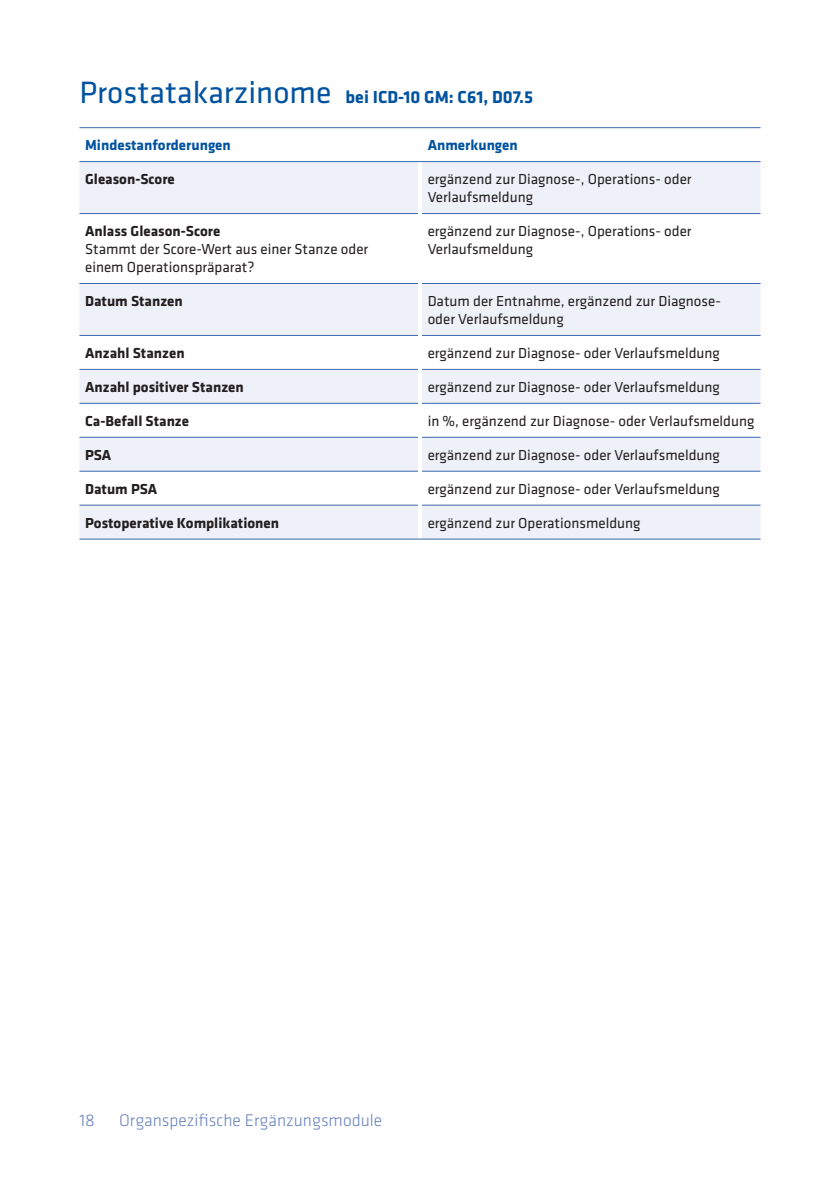
<style>
.page{position:relative;width:840px;height:1191px;background:#fff}
.page>*{position:absolute;margin:0;border:0;box-sizing:border-box;transform-origin:0 0}
.t1{font:700 18px "Klavika";color:#0153a0}
.t2{font:300 17.6px "Klavika";color:#6a82be}
.t3{font:15px/18px "Klavika";color:#231f20}
.t4{font:700 15px "Klavika";color:#231f20}
.t5{font:700 15px "Klavika";color:#0153a0}
.s1{font-weight:400;font-size:32px}
</style>
<div class="page">
<svg style="left:79px;top:162px;width:681px;height:377px;fill:#eef1f8"></svg>
<hr style="left:79px;top:213px;width:339px;height:1px;background:#3b69af">
<hr style="left:422px;top:213px;width:338px;height:1px;background:#3b69af">
<hr style="left:79px;top:283px;width:339px;height:1px;background:#3b69af">
<hr style="left:422px;top:283px;width:338px;height:1px;background:#3b69af">
<hr style="left:79px;top:335px;width:339px;height:1px;background:#3b69af">
<hr style="left:422px;top:335px;width:338px;height:1px;background:#3b69af">
<hr style="left:79px;top:369px;width:339px;height:1px;background:#3b69af">
<hr style="left:422px;top:369px;width:338px;height:1px;background:#3b69af">
<hr style="left:79px;top:403px;width:339px;height:1px;background:#3b69af">
<hr style="left:422px;top:403px;width:338px;height:1px;background:#3b69af">
<hr style="left:79px;top:437px;width:339px;height:1px;background:#3b69af">
<hr style="left:422px;top:437px;width:338px;height:1px;background:#3b69af">
<hr style="left:79px;top:471px;width:339px;height:1px;background:#3b69af">
<hr style="left:422px;top:471px;width:338px;height:1px;background:#3b69af">
<hr style="left:79px;top:505px;width:339px;height:1px;background:#3b69af">
<hr style="left:422px;top:505px;width:338px;height:1px;background:#3b69af">
<hr style="left:418px;top:162px;width:4px;height:51px;background:#fff">
<hr style="left:418px;top:213px;width:4px;height:70px;background:#fff">
<hr style="left:418px;top:283px;width:4px;height:52px;background:#fff">
<hr style="left:418px;top:335px;width:4px;height:34px;background:#fff">
<hr style="left:418px;top:369px;width:4px;height:34px;background:#fff">
<hr style="left:418px;top:403px;width:4px;height:34px;background:#fff">
<hr style="left:418px;top:437px;width:4px;height:34px;background:#fff">
<hr style="left:418px;top:471px;width:4px;height:34px;background:#fff">
<hr style="left:418px;top:505px;width:4px;height:34px;background:#fff">
<hr style="left:79px;top:127px;width:341px;height:1px;background:#3b69af">
<hr style="left:420px;top:127px;width:340px;height:1px;background:#3b69af">
<hr style="left:79px;top:161px;width:341px;height:1px;background:#3b69af">
<hr style="left:420px;top:161px;width:340px;height:1px;background:#3b69af">
<hr style="left:79px;top:539px;width:341px;height:1px;background:#3b69af">
<hr style="left:420px;top:539px;width:340px;height:1px;background:#3b69af">
<p class="t1" style="left:79px;top:84px;width:455px"><span class="s1">Prostatakarzinome</span> bei ICD-10 GM: C61, D07.5</p>
<p class="t5" style="left:85px;top:134px;width:147px">Mindestanforderungen</p>
<p class="t5" style="left:427px;top:134px;width:92px">Anmerkungen</p>
<p class="t4" style="left:85px;top:168px;width:91px">Gleason-Score</p>
<p class="t3" style="left:427px;top:170px;width:265px">ergänzend zur Diagnose-, Operations- oder<br>Verlaufsmeldung</p>
<p class="t4" style="left:85px;top:220px;width:137px">Anlass Gleason-Score</p>
<p class="t3" style="left:85px;top:240px;width:284px">Stammt der Score-Wert aus einer Stanze oder einem Operationspräparat?</p>
<p class="t3" style="left:427px;top:222px;width:265px">ergänzend zur Diagnose-, Operations- oder<br>Verlaufsmeldung</p>
<p class="t4" style="left:85px;top:290px;width:99px">Datum Stanzen</p>
<p class="t3" style="left:427px;top:292px;width:294px">Datum der Entnahme, ergänzend zur Diagnose&shy;oder Verlaufsmeldung</p>
<p class="t4" style="left:85px;top:342px;width:101px">Anzahl Stanzen</p>
<p class="t3" style="left:427px;top:343px;width:293px">ergänzend zur Diagnose- oder Verlaufsmeldung</p>
<p class="t4" style="left:85px;top:376px;width:160px">Anzahl positiver Stanzen</p>
<p class="t3" style="left:427px;top:377px;width:293px">ergänzend zur Diagnose- oder Verlaufsmeldung</p>
<p class="t4" style="left:85px;top:410px;width:105px">Ca-Befall Stanze</p>
<p class="t3" style="left:427px;top:411px;width:328px">in %, ergänzend zur Diagnose- oder Verlaufsmeldung</p>
<p class="t4" style="left:85px;top:444px;width:28px">PSA</p>
<p class="t3" style="left:427px;top:445px;width:293px">ergänzend zur Diagnose- oder Verlaufsmeldung</p>
<p class="t4" style="left:85px;top:478px;width:74px">Datum PSA</p>
<p class="t3" style="left:427px;top:479px;width:293px">ergänzend zur Diagnose- oder Verlaufsmeldung</p>
<p class="t4" style="left:85px;top:512px;width:195px">Postoperative Komplikationen</p>
<p class="t3" style="left:427px;top:513px;width:214px">ergänzend zur Operationsmeldung</p>
<p class="t2" style="left:79px;top:1109px;width:17px">18</p>
<p class="t2" style="left:119px;top:1109px;width:264px">Organspezifische Ergänzungsmodule</p>
</div>
